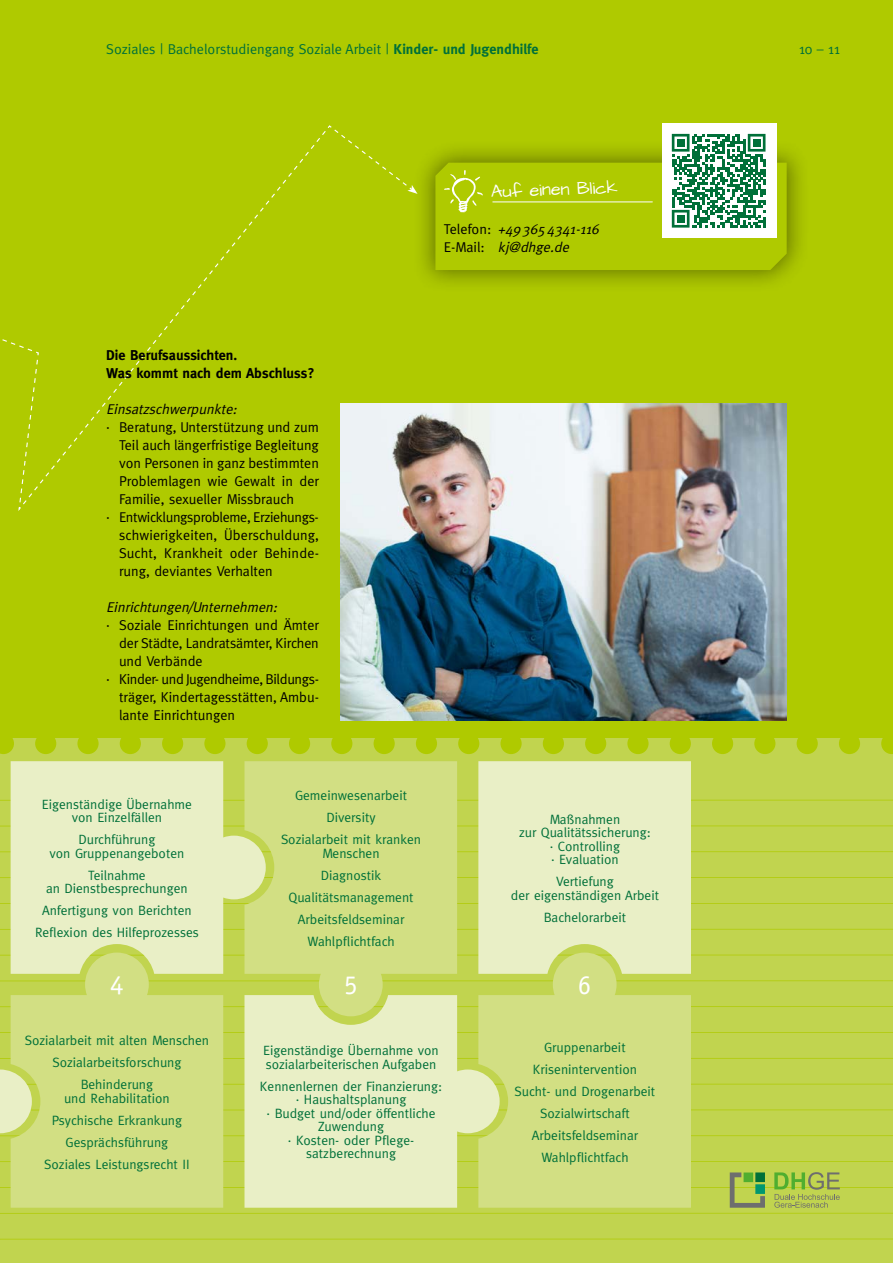
<style>
.page{position:relative;width:893px;height:1263px;background:#afca00}
.page>*{position:absolute;margin:0;border:0;box-sizing:border-box;transform-origin:0 0}
.t1{font:27px "AT Officina Sans";color:#fff}
.t2{font:18px "Architects Daughter";color:#fff}
.t3{font:14.25px "Meta";color:#000}
.t4{font:italic 14.25px/18px "Meta";color:#000}
.t5{font:14.25px "Meta";color:#007039}
.t6{font:14.25px "Meta";letter-spacing:-.025em;color:#000}
.t7{font:700 14.25px/18px "Meta";color:#000}
.t8{font:13.5px/22px "Meta";color:#007039;text-align:center}
.s1{font-weight:700}
.s2{font-style:normal}
</style>
<div class="page">
<div style="left:0;top:738px;width:893px;height:525px;background:#c1d44f"></div>
<hr style="left:0;top:1238px;width:893px;height:1px;background:#afca00">
<hr style="left:0;top:1213px;width:893px;height:1px;background:#afca00">
<hr style="left:0;top:1187px;width:893px;height:1px;background:#afca00">
<hr style="left:0;top:1161px;width:893px;height:1px;background:#afca00">
<hr style="left:0;top:1135px;width:893px;height:1px;background:#afca00">
<hr style="left:0;top:1109px;width:893px;height:1px;background:#afca00">
<hr style="left:0;top:1084px;width:893px;height:1px;background:#afca00">
<hr style="left:0;top:1058px;width:893px;height:1px;background:#afca00">
<hr style="left:0;top:1032px;width:893px;height:1px;background:#afca00">
<hr style="left:0;top:1006px;width:893px;height:1px;background:#afca00">
<hr style="left:0;top:980px;width:893px;height:1px;background:#afca00">
<hr style="left:0;top:955px;width:893px;height:1px;background:#afca00">
<hr style="left:0;top:929px;width:893px;height:1px;background:#afca00">
<hr style="left:0;top:903px;width:893px;height:1px;background:#afca00">
<hr style="left:0;top:877px;width:893px;height:1px;background:#afca00">
<hr style="left:0;top:851px;width:893px;height:1px;background:#afca00">
<hr style="left:0;top:825px;width:893px;height:1px;background:#afca00">
<hr style="left:0;top:800px;width:893px;height:1px;background:#afca00">
<svg style="left:0;top:995px;width:11px;height:213px;background:#ccdb71"></svg>
<svg style="left:11px;top:974px;width:212px;height:234px;background:#d1de80"></svg>
<svg style="left:11px;top:761px;width:233px;height:213px;background:#e5ecbb"></svg>
<svg style="left:244px;top:761px;width:213px;height:234px;background:#d0de7f"></svg>
<svg style="left:244px;top:995px;width:234px;height:213px;background:#e5ecba"></svg>
<svg style="left:478px;top:974px;width:213px;height:234px;background:#d1de7f"></svg>
<div style="left:478px;top:761px;width:213px;height:213px;background:#e9efc6"></div>
<svg style="left:2px;top:125px;width:411px;height:386px"></svg>
<svg style="left:331px;top:127px;width:82px;height:67px"></svg>
<svg style="left:730px;top:1172px;width:35px;height:36px"></svg>
<div style="left:755px;top:1172px;width:10px;height:10px;background:#007039"></div>
<div style="left:755px;top:1184px;width:10px;height:10px;background:#00976f"></div>
<div style="left:744px;top:1172px;width:9px;height:10px;background:#50ae2f"></div>
<svg style="left:774px;top:1172px;width:66px;height:36px;background:#a4bd4f"></svg>
<img style="left:340px;top:404px;width:447px;height:316px">
<div style="left:412px;top:139px;width:398px;height:155px;background:#000;opacity:.44"></div>
<div style="left:662px;top:123px;width:114px;height:115px;background:#fff"></div>
<svg style="left:435px;top:134px;width:352px;height:136px"></svg>
<div style="left:677px;top:139px;width:7px;height:8px;background:#007039"></div>
<div style="left:753px;top:139px;width:7px;height:8px;background:#007039"></div>
<div style="left:677px;top:215px;width:7px;height:8px;background:#007039"></div>
<p class="t5" style="left:106px;top:41px;width:434px">Soziales | Bachelorstudiengang Soziale Arbeit | <span class="s1">Kinder- und Jugendhilfe</span></p>
<p class="t5" style="left:799px;top:41px;width:42px">10 – 11</p>
<h2 class="t2" style="left:491px;top:180px;width:128px;rotate:-2deg">Auf einen Blick</h2>
<p class="t4" style="left:444px;top:220px;width:160px"><span class="s2">Te l e fo n :</span> +493654341-116<br><span class="s2">E - M a i l :</span> kj@dhge.de</p>
<p class="t7" style="left:106px;top:346px;width:210px">Die Berufsaussichten.<br>Was kommt nach dem Abschluss?</p>
<p class="t4" style="left:106px;top:400px;width:136px">Einsatzschwerpunkte:</p>
<p class="t3" style="left:106px;top:419px;width:214px">· Beratung, Unterstützung und zum</p>
<p class="t3" style="left:119px;top:437px;width:201px">Teil auch längerfristige Begleitung</p>
<p class="t3" style="left:119px;top:455px;width:201px">von Personen in ganz bestimmten</p>
<p class="t3" style="left:119px;top:473px;width:201px">Problemlagen wie Gewalt in der</p>
<p class="t3" style="left:119px;top:491px;width:176px">Familie, sexueller Missbrauch</p>
<p class="t6" style="left:106px;top:509px;width:214px">· Entwicklungsprobleme, Erziehungs-</p>
<p class="t3" style="left:119px;top:527px;width:201px">schwierigkeiten, Überschuldung,</p>
<p class="t3" style="left:119px;top:545px;width:201px">Sucht, Krankheit oder Behinde-</p>
<p class="t3" style="left:119px;top:563px;width:155px">rung, deviantes Verhalten</p>
<p class="t4" style="left:106px;top:598px;width:176px">Einrichtungen/Unternehmen:</p>
<p class="t3" style="left:106px;top:617px;width:214px">· Soziale Einrichtungen und Ämter</p>
<p class="t3" style="left:119px;top:635px;width:201px">der Städte, Landratsämter, Kirchen</p>
<p class="t3" style="left:119px;top:653px;width:85px">und Verbände</p>
<p class="t6" style="left:106px;top:671px;width:214px">· Kinder- und Jugendheime, Bildungs-</p>
<p class="t3" style="left:119px;top:689px;width:201px">träger, Kindertagesstätten, Ambu-</p>
<p class="t3" style="left:119px;top:707px;width:117px">lante Einrichtungen</p>
<p class="t8" style="left:42px;top:797px;width:152px;line-height:13.5px">Eigenständige Übernahme von Einzelfällen</p>
<p class="t8" style="left:49px;top:832px;width:136px;line-height:13.5px">Durchführung<br>von Gruppenangeboten</p>
<p class="t8" style="left:46px;top:868px;width:143px;line-height:13.5px">Teilnahme<br>an Dienstbesprechungen</p>
<p class="t8" style="left:35px;top:899px;width:165px">Anfertigung von Berichten<br>Reflexion des Hilfeprozesses</p>
<p class="t8" style="left:281px;top:784px;width:142px">Gemeinwesenarbeit<br>Diversity<br>Sozialarbeit mit kranken</p>
<p class="t8" style="left:289px;top:842px;width:127px">Menschen<br>Diagnostik<br>Qualitätsmanagement<br>Arbeitsfeldseminar<br>Wahlpflichtfach</p>
<p class="t8" style="left:519px;top:812px;width:133px;line-height:13.5px">Maßnahmen<br>zur Qualitätssicherung: · Controlling<br>· Evaluation</p>
<p class="t8" style="left:511px;top:875px;width:150px;line-height:13.5px">Vertiefung<br>der eigenständigen Arbeit</p>
<p class="t8" style="left:544px;top:906px;width:84px">Bachelorarbeit</p>
<h1 class="t1" style="left:110px;top:969px;width:15px">4</h1>
<h1 class="t1" style="left:344px;top:969px;width:15px">5</h1>
<h1 class="t1" style="left:578px;top:969px;width:15px">6</h1>
<p class="t8" style="left:25px;top:1029px;width:186px">Sozialarbeit mit alten Menschen<br>Sozialarbeitsforschung<br>Behinderung</p>
<p class="t8" style="left:44px;top:1086px;width:147px">und Rehabilitation<br>Psychische Erkrankung<br>Gesprächsführung<br>Soziales Leistungsrecht II</p>
<p class="t8" style="left:263px;top:1044px;width:177px;line-height:13.5px;text-align:left">Eigenständige Übernahme von sozialarbeiterischen Aufgaben</p>
<p class="t8" style="left:260px;top:1079px;width:184px;line-height:13.5px">Kennenlernen der Finanzierung: · Haushaltsplanung<br>· Budget und/oder öffentliche<br>Zuwendung<br>· Kosten- oder Pflege&shy;satzberechnung</p>
<p class="t8" style="left:515px;top:1036px;width:142px">Gruppenarbeit<br>Krisenintervention<br>Sucht- und Drogenarbeit<br>Sozialwirtschaft<br>Arbeitsfeldseminar<br>Wahlpflichtfach</p>
</div>
